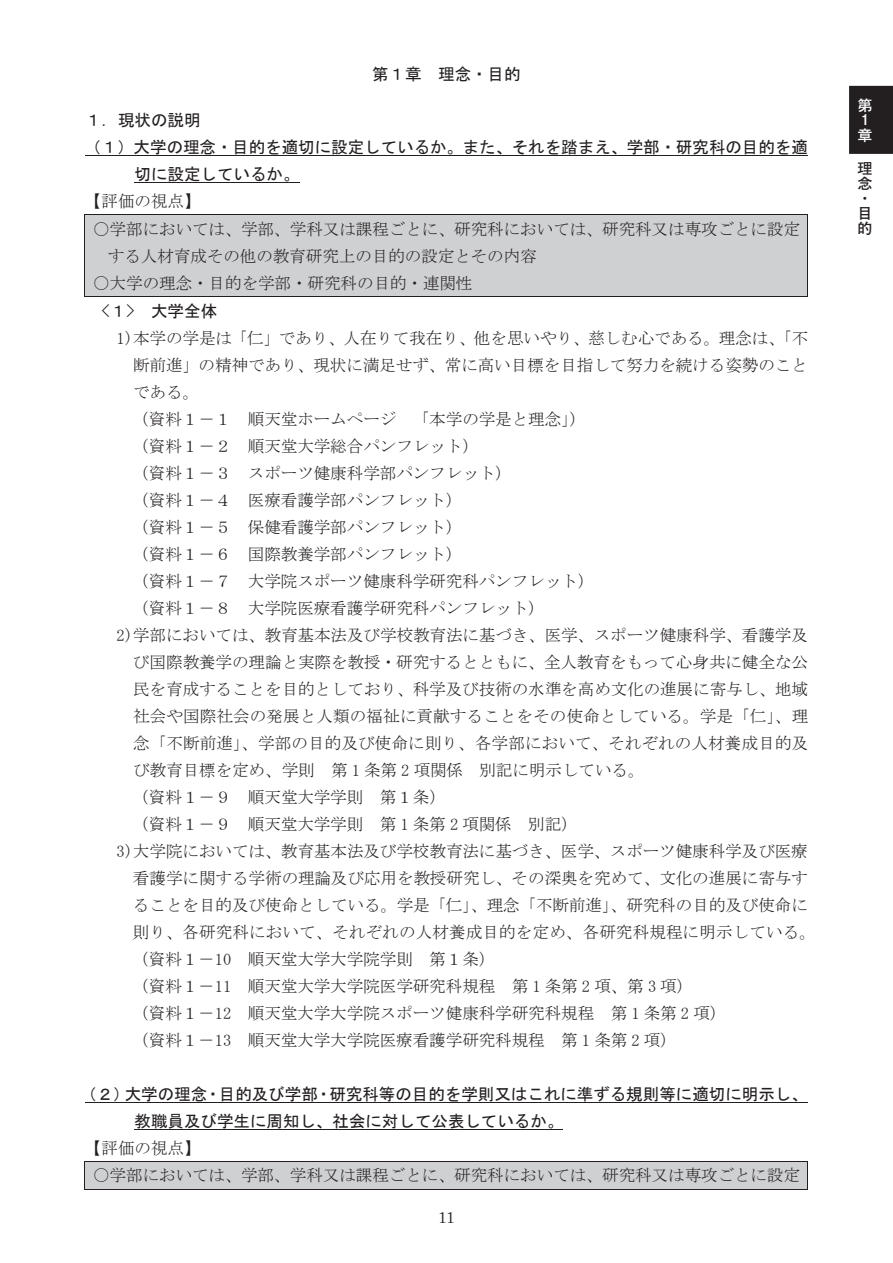
<style>
.page{position:relative;width:893px;height:1263px;background:#fff}
.page>*{position:absolute;margin:0;border:0;box-sizing:border-box;transform-origin:0 0}
.t1{font:16.5px/27.8px "MS Mincho";color:#231f20}
.t2{font:16.5px/27px "MS Gothic";color:#231f20}
.t3{font:15.9px "Century";color:#231f20}
.t4{font:15.75px "Century";color:#231f20}
.t5{font:700 15px/15px "Futo Go B101 Pro";color:#231f20}
.t6{font:700 15px/15px "Futo Go B101 Pro";color:#fff}
</style>
<div class="page">
<hr style="left:85px;top:155px;width:723px;height:1px;background:#231f20">
<hr style="left:134px;top:182px;width:166px;height:1px;background:#231f20">
<div style="left:93px;top:215px;width:707px;height:27px;background:#cfd0d2"></div>
<div style="left:93px;top:242px;width:707px;height:27px;background:#cfd0d2"></div>
<div style="left:93px;top:269px;width:707px;height:27px;background:#cfd0d2"></div>
<hr style="left:85px;top:215px;width:722px;height:1px;background:#231f20">
<hr style="left:85px;top:215px;width:1px;height:81px;background:#231f20">
<hr style="left:85px;top:296px;width:722px;height:1px;background:#231f20">
<hr style="left:807px;top:215px;width:1px;height:81px;background:#231f20">
<hr style="left:85px;top:1102px;width:723px;height:1px;background:#231f20">
<hr style="left:134px;top:1129px;width:429px;height:1px;background:#231f20">
<div style="left:93px;top:1162px;width:707px;height:27px;background:#cfd0d2"></div>
<hr style="left:85px;top:1161px;width:722px;height:1px;background:#231f20">
<svg style="left:85px;top:1162px;width:1px;height:27px"></svg>
<hr style="left:85px;top:1189px;width:722px;height:1px;background:#231f20">
<svg style="left:807px;top:1161px;width:1px;height:29px"></svg>
<div style="left:849px;top:86px;width:44px;height:68px;background:#231f20"></div>
<p class="t2" style="left:372px;top:61px;width:150px">第１章 理念・目的</p>
<p class="t2" style="left:85px;top:107px;width:117px">１．現状の説明</p>
<p class="t2" style="left:84px;top:134px;width:725px">（１）大学の理念・目的を適切に設定しているか。また、それを踏まえ、学部・研究科の目的を適</p>
<p class="t2" style="left:134px;top:161px;width:167px">切に設定しているか。</p>
<p class="t1" style="left:85px;top:187px;width:117px">【評価の視点】</p>
<p class="t1" style="left:93px;top:215px;width:709px">〇学部においては、学部、学科又は課程ごとに、研究科においては、研究科又は専攻ごとに設定</p>
<p class="t1" style="left:108px;top:242px;width:431px">する人材育成その他の教育研究上の目的の設定とその内容</p>
<p class="t1" style="left:93px;top:269px;width:381px">〇大学の理念・目的を学部・研究科の目的・連関性</p>
<p class="t2" style="left:102px;top:297px;width:117px">&lt;１&gt; 大学全体</p>
<p class="t1" style="left:116px;top:324px;width:693px">1)本学の学是は「仁」であり、人在りて我在り、他を思いやり、慈しむ心である。理念は、「不</p>
<p class="t1" style="left:133px;top:351px;width:676px">断前進」の精神であり、現状に満足せず、常に高い目標を目指して努力を続ける姿勢のこと</p>
<p class="t1" style="left:133px;top:378px;width:68px">である。</p>
<p class="t1" style="left:132px;top:405px;width:455px">（資料１－１ 順天堂ホームページ 「本学の学是と理念」）</p>
<p class="t1" style="left:132px;top:432px;width:348px">（資料１－２ 順天堂大学総合パンフレット）</p>
<p class="t1" style="left:132px;top:459px;width:381px">（資料１－３ スポーツ健康科学部パンフレット）</p>
<p class="t1" style="left:132px;top:486px;width:332px">（資料１－４ 医療看護学部パンフレット）</p>
<p class="t1" style="left:132px;top:513px;width:332px">（資料１－５ 保健看護学部パンフレット）</p>
<p class="t1" style="left:132px;top:540px;width:332px">（資料１－６ 国際教養学部パンフレット）</p>
<p class="t1" style="left:132px;top:567px;width:464px">（資料１－７ 大学院スポーツ健康科学研究科パンフレット）</p>
<p class="t1" style="left:132px;top:594px;width:414px">（資料１－８ 大学院医療看護学研究科パンフレット）</p>
<p class="t1" style="left:116px;top:621px;width:693px">2)学部においては、教育基本法及び学校教育法に基づき、医学、スポーツ健康科学、看護学及</p>
<p class="t1" style="left:133px;top:648px;width:676px">び国際教養学の理論と実際を教授・研究するとともに、全人教育をもって心身共に健全な公</p>
<p class="t1" style="left:133px;top:675px;width:677px">民を育成することを目的としており、科学及び技術の水準を高め文化の進展に寄与し、地域</p>
<p class="t1" style="left:133px;top:702px;width:677px">社会や国際社会の発展と人類の福祉に貢献することをその使命としている。学是「仁」、理</p>
<p class="t1" style="left:133px;top:729px;width:677px">念「不断前進」、学部の目的及び使命に則り、各学部において、それぞれの人材養成目的及</p>
<p class="t1" style="left:133px;top:756px;width:513px">び教育目標を定め、学則 第 1 条第 2 項関係 別記に明示している。</p>
<p class="t1" style="left:132px;top:783px;width:315px">（資料１－９ 順天堂大学学則 第１条）</p>
<p class="t1" style="left:132px;top:810px;width:447px">（資料１－９ 順天堂大学学則 第 1 条第 2 項関係 別記）</p>
<p class="t1" style="left:116px;top:837px;width:693px">3)大学院においては、教育基本法及び学校教育法に基づき、医学、スポーツ健康科学及び医療</p>
<p class="t1" style="left:133px;top:864px;width:676px">看護学に関する学術の理論及び応用を教授研究し、その深奥を究めて、文化の進展に寄与す</p>
<p class="t1" style="left:133px;top:891px;width:676px">ることを目的及び使命としている。学是「仁」、理念「不断前進」、研究科の目的及び使命に</p>
<p class="t1" style="left:133px;top:918px;width:685px">則り、各研究科において、それぞれの人材養成目的を定め、各研究科規程に明示している。</p>
<p class="t1" style="left:132px;top:945px;width:365px">（資料１－10 順天堂大学大学院学則 第１条）</p>
<p class="t1" style="left:132px;top:972px;width:562px">（資料１－11 順天堂大学大学院医学研究科規程 第 1 条第 2 項、第 3 項）</p>
<p class="t1" style="left:132px;top:999px;width:596px">（資料１－12 順天堂大学大学院スポーツ健康科学研究科規程 第 1 条第 2 項）</p>
<p class="t1" style="left:132px;top:1026px;width:546px">（資料１－13 順天堂大学大学院医療看護学研究科規程 第 1 条第 2 項）</p>
<p class="t2" style="left:134px;top:1080px;width:675px;text-indent:-54px">（２）大学の理念・目的及び学部・研究科等の目的を学則又はこれに準ずる規則等に適切に明示し、教職員及び学生に周知し、社会に対して公表しているか。</p>
<p class="t1" style="left:93px;top:1134px;width:708px;text-indent:-8px">【評価の視点】<br>〇学部においては、学部、学科又は課程ごとに、研究科においては、研究科又は専攻ごとに設定</p>
<p class="t4" style="left:438px;top:1204px;width:18px">11</p>
<p class="t3" style="left:442px;top:1206px;width:10px">1</p>
<p class="t6" style="left:858px;top:95px;width:16px">第<br>１章</p>
<p class="t5" style="left:858px;top:159px;width:16px">理念・目的</p>
</div>
